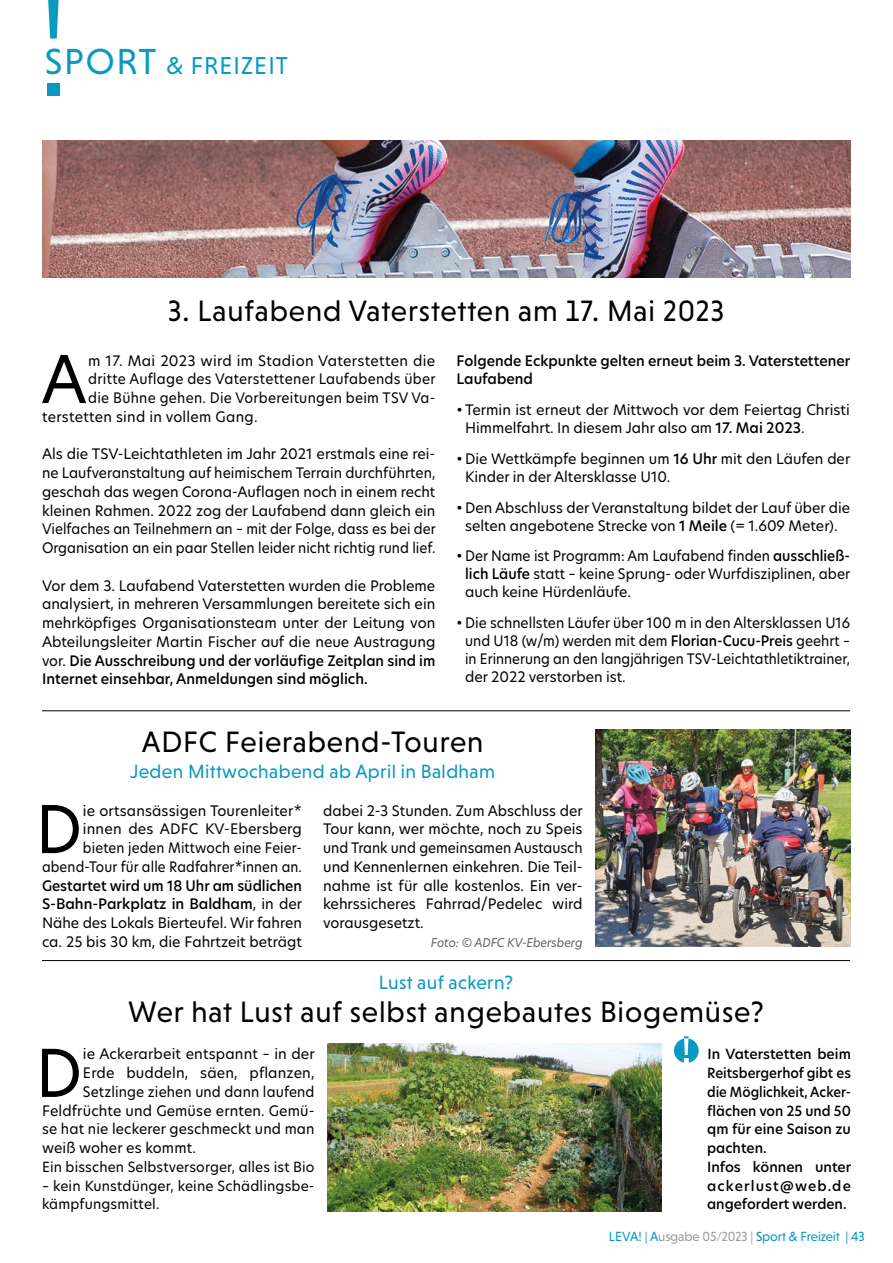
<style>
.page{position:relative;width:893px;height:1263px;background:#fff}
.page>*{position:absolute;margin:0;border:0;box-sizing:border-box;transform-origin:0 0}
.t1{font:64.65px "New Hero";color:#000}
.t2{font:30px "Niveau Grotesk";letter-spacing:.03em;color:#000}
.t3{font:24.9px "Niveau Grotesk";letter-spacing:.045em;color:#0999c2}
.t4{font:19.5px "Niveau Grotesk";letter-spacing:.02em;color:#0999c2}
.t5{font:14.25px/18.8px "New Hero";color:#000;text-align:justify}
.t6{font:14.25px/18px "New Hero";color:#000;text-align:justify;scale:.96 1}
.t7{font:14.25px/18px "New Hero";color:#000;text-align:justify;scale:.95 1}
.t8{font:14.25px "New Hero";letter-spacing:.02em;color:#000}
.t9{font:500 14.25px/18.8px "New Hero";color:#000}
.t10{font:14.25px "New Hero";letter-spacing:.02em;color:#000;scale:.96 1}
.t11{font:14.25px "New Hero";letter-spacing:.02em;color:#000;scale:.95 1}
.t12{font:500 13.8px/18.8px "New Hero";color:#000}
.t13{font:13.8px/18.8px "New Hero";letter-spacing:.01em;color:#000}
.t14{font:13.5px "Niveau Grotesk";letter-spacing:-.01em;color:#0999c2}
.t15{font:italic 12px "New Hero";letter-spacing:-.01em;color:#636362;scale:.96 1}
.s1{font-size:36.9px}
.s2{font-weight:500}
.s3{color:#9c9d9d}
.s4{color:#1b858e}
</style>
<div class="page">
<svg style="left:48px;top:0;width:11px;height:39px"></svg>
<div style="left:47px;top:83px;width:13px;height:13px;background:#0999c2"></div>
<hr style="left:42px;top:710px;width:808px;height:1px;background:#000">
<hr style="left:42px;top:960px;width:808px;height:1px;background:#000">
<img style="left:595px;top:729px;width:256px;height:218px">
<img style="left:42px;top:141px;width:808px;height:136px">
<svg style="left:674px;top:1036px;width:25px;height:27px"></svg>
<img style="left:327px;top:1043px;width:334px;height:169px">
<h3 class="t3" style="left:45px;top:51px;width:245px"><span class="s1">SPORT</span> &amp; FREIZEIT</h3>
<h2 class="t2" style="left:168px;top:293px;width:558px">3. Laufabend Vaterstetten am 17. Mai 2023</h2>
<h1 class="t1" style="left:41px;top:335px;width:47px">A</h1>
<p class="t8" style="left:88px;top:351px;width:349px">m 17. Mai 2023 wird im Stadion Vaterstetten die</p>
<p class="t10" style="left:88px;top:369px;width:363px">dritte Auflage des Vaterstettener Laufabends über</p>
<p class="t11" style="left:88px;top:388px;width:367px">die Bühne gehen. Die Vorbereitungen beim TSV Va-</p>
<p class="t8" style="left:42px;top:407px;width:217px">terstetten sind in vollem Gang.</p>
<p class="t5" style="left:42px;top:444px;width:395px">Als die TSV-Leichtathleten im Jahr 2021 erstmals eine rei&shy;ne Laufveranstaltung auf heimischem Terrain durchführten, geschah das wegen Corona-Auflagen noch in einem recht kleinen Rahmen. 2022 zog der Laufabend dann gleich ein Vielfaches an Teilnehmern an – mit der Folge, dass es bei der Organisation an ein paar Stellen leider nicht richtig rund lief.</p>
<p class="t5" style="left:42px;top:576px;width:395px">Vor dem 3. Laufabend Vaterstetten wurden die Probleme analysiert, in mehreren Versammlungen bereitete sich ein mehrköpfiges Organisationsteam unter der Leitung von Abteilungsleiter Martin Fischer auf die neue Austragung vor. <span class="s2">Die Ausschreibung und der vorläufige Zeitplan sind im Internet einsehbar, Anmeldungen sind möglich.</span></p>
<p class="t9" style="left:457px;top:351px;width:395px">Folgende Eckpunkte gelten erneut beim 3. Vaterstettener<br>Laufabend</p>
<p class="t5" style="left:465px;top:401px;width:386px;line-height:18px;text-indent:-9px">• Termin ist erneut der Mittwoch vor dem Feiertag Christi<br>Himmelfahrt. In diesem Jahr also am <span class="s2">17. Mai 2023</span>.</p>
<p class="t5" style="left:465px;top:449px;width:387px;line-height:18px;text-indent:-9px">• Die Wettkämpfe beginnen um <span class="s2">16 Uhr</span> mit den Läufen der<br>Kinder in der Altersklasse U10.</p>
<p class="t5" style="left:457px;top:498px;width:395px;line-height:18px;text-align:center">• Den Abschluss der Veranstaltung bildet der Lauf über die selten angebotene Strecke von <span class="s2">1 Meile</span> (= 1.609 Meter).</p>
<p class="t7" style="left:465px;top:547px;width:407px;text-indent:-9px">• Der Name ist Programm: Am Laufabend finden <span class="s2">ausschließ&shy;lich Läufe</span> statt – keine Sprung- oder Wurfdisziplinen, aber auch keine Hürdenläufe.</p>
<p class="t6" style="left:465px;top:614px;width:403px;text-indent:-9px">• Die schnellsten Läufer über 100 m in den Altersklassen U16 und U18 (w/m) werden mit dem <span class="s2">Florian-Cucu-Preis</span> geehrt – in Erinnerung an den langjährigen TSV-Leichtathletiktrainer, der 2022 verstorben ist.</p>
<h2 class="t2" style="left:142px;top:725px;width:343px">ADFC Feierabend-Touren</h2>
<h3 class="t4" style="left:130px;top:760px;width:367px">Jeden Mittwochabend ab April in Baldham</h3>
<p class="t5" style="left:42px;top:801px;width:261px;text-align:right">ie ortsansässigen Tourenleiter* innen des ADFC KV-Ebersberg bieten jeden Mittwoch eine Feier&shy;abend-Tour für alle Radfahrer*innen an.</p>
<p class="t5" style="left:42px;top:876px;width:262px"><span class="s2">Gestartet wird um 18 Uhr am südlichen S-Bahn-Parkplatz in Baldham</span>, in der Nähe des Lokals Bierteufel. Wir fahren ca. 25 bis 30 km, die Fahrtzeit beträgt</p>
<h1 class="t1" style="left:35px;top:785px;width:48px">D</h1>
<p class="t5" style="left:323px;top:801px;width:261px">dabei 2-3 Stunden. Zum Abschluss der Tour kann, wer möchte, noch zu Speis und Trank und gemeinsamen Austausch und Kennenlernen einkehren. Die Teil&shy;nahme ist für alle kostenlos. Ein ver&shy;kehrssicheres Fahrrad/Pedelec wird vorausgesetzt.</p>
<p class="t15" style="left:431px;top:934px;width:159px">Foto: © ADFC KV-Ebersberg</p>
<h3 class="t4" style="left:379px;top:971px;width:136px">Lust auf ackern?</h3>
<h2 class="t2" style="left:128px;top:995px;width:637px">Wer hat Lust auf selbst angebautes Biogemüse?</h2>
<h1 class="t1" style="left:35px;top:1029px;width:48px">D</h1>
<p class="t5" style="left:83px;top:1044px;width:233px">ie Ackerarbeit entspannt – in der</p>
<p class="t5" style="left:83px;top:1063px;width:233px">Erde buddeln, säen, pflanzen,</p>
<p class="t7" style="left:83px;top:1082px;width:245px">Setzlinge ziehen und dann laufend</p>
<p class="t5" style="left:42px;top:1101px;width:274px">Feldfrüchte und Gemüse ernten. Gemü-</p>
<p class="t5" style="left:42px;top:1119px;width:274px">se hat nie leckerer geschmeckt und man</p>
<p class="t5" style="left:42px;top:1138px;width:155px">weiß woher es kommt.</p>
<p class="t13" style="left:42px;top:1157px;width:274px">Ein bisschen Selbstversorger, alles ist Bio</p>
<p class="t13" style="left:42px;top:1176px;width:274px">– kein Kunstdünger, keine Schädlingsbe&shy;kämpfungsmittel.</p>
<p class="t12" style="left:707px;top:1045px;width:146px">In Vaterstetten beim<br>Reitsbergerhof gibt es die Möglichkeit, Acker&shy;flächen von 25 und 50 qm für eine Saison zu pachten.<br>Infos können unter ackerlust@web.de angefordert werden.</p>
<p class="t14" style="left:609px;top:1229px;width:258px">LEVA! | A<span class="s3">usgabe 05/2023 |</span> <span class="s4">S</span>port &amp; Freizeit | 43</p>
</div>
